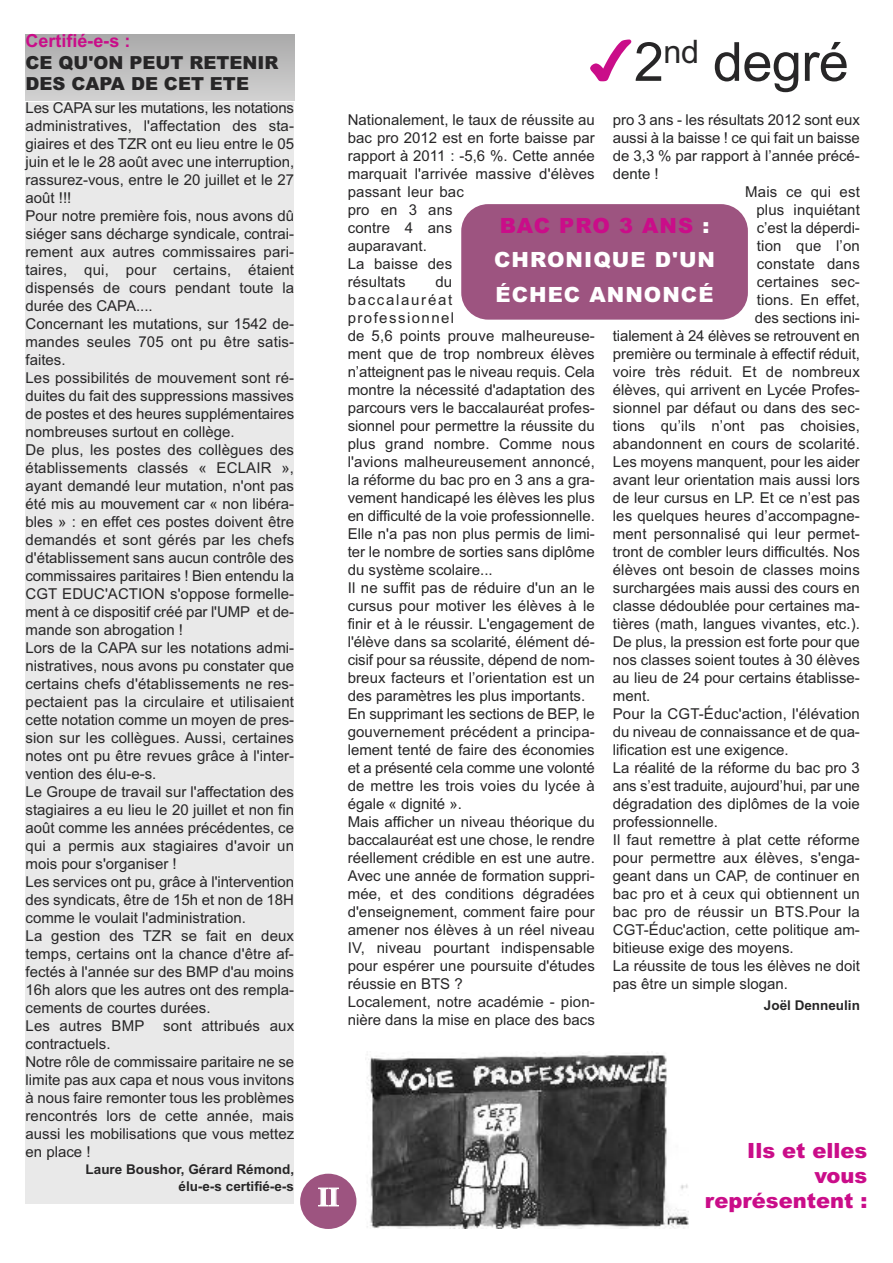
<style>
.page{position:relative;width:893px;height:1263px;background:#fff}
.page>*{position:absolute;margin:0;border:0;box-sizing:border-box;transform-origin:0 0}
.t1{font:54px "Arial";letter-spacing:-.01em;color:#272627}
.t2{font:700 27px "Times New Roman";color:#fff}
.t3{font:900 21px/34.5px "Arial";letter-spacing:.05em;color:#fff}
.t4{font:900 21px/25.2px "Arial";color:#ca0d89;text-align:right}
.t5{font:900 18px/21.6px "Arial";color:#272627}
.t6{font:700 18px "Arial";color:#ca0d89}
.t7{font:15px/18px "Arial";color:#272627}
.t8{font:700 13.5px/16.8px "Arial";color:#272627;text-align:right}
.s1{font-family:"Arial Unicode MS";color:#ca0d89}
.s2{color:#ca0d89}
</style>
<div class="page">
<div style="left:26px;top:102px;width:268px;height:1101px;background:#e9e9e9"></div>
<div style="left:26px;top:34px;width:268px;height:67px;background:linear-gradient(to bottom,#a9a9a9,#d2d2d2)"></div>
<div style="left:461px;top:204px;width:287px;height:116px;background:#9d5480;border-radius:27px"></div>
<img style="left:367px;top:1053px;width:321px;height:176px">
<div style="left:300px;top:1174px;width:56px;height:55px;background:#9d5480;border-radius:50%"></div>
<p class="t6" style="left:26px;top:30px;width:107px">Certifié-e-s :</p>
<p class="t5" style="left:26px;top:51px;width:254px">CE QU'ON PEUT RETENIR<br>DES CAPA DE CET ETE</p>
<p class="t7" style="left:26px;top:99px;width:270px">Les CAPA sur les mutations, les notations administratives, l'affectation des sta&shy;giaires et des TZR ont eu lieu entre le 05 juin et le le 28 août avec une interruption, rassurez-vous, entre le 20 juillet et le 27 août !!!<br>Pour notre première fois, nous avons dû siéger sans décharge syndicale, contrai&shy;rement aux autres commissaires pari&shy;taires, qui, pour certains, étaient dispensés de cours pendant toute la durée des CAPA....<br>Concernant les mutations, sur 1542 de&shy;mandes seules 705 ont pu être satis&shy;faites.<br>Les possibilités de mouvement sont ré&shy;duites du fait des suppressions massives de postes et des heures supplémentaires nombreuses surtout en collège.<br>De plus, les postes des collègues des établissements classés « ECLAIR », ayant demandé leur mutation, n'ont pas été mis au mouvement car « non libéra&shy;bles » : en effet ces postes doivent être demandés et sont gérés par les chefs d'établissement sans aucun contrôle des commissaires paritaires ! Bien entendu la CGT EDUC'ACTION s'oppose formelle&shy;ment à ce dispositif créé par l'UMP et de&shy;mande son abrogation !<br>Lors de la CAPA sur les notations admi&shy;nistratives, nous avons pu constater que certains chefs d'établissements ne res&shy;pectaient pas la circulaire et utilisaient cette notation comme un moyen de pres&shy;sion sur les collègues. Aussi, certaines notes ont pu être revues grâce à l'inter&shy;vention des élu-e-s.<br>Le Groupe de travail sur l'affectation des stagiaires a eu lieu le 20 juillet et non fin août comme les années précédentes, ce qui a permis aux stagiaires d'avoir un mois pour s'organiser !<br>Les services ont pu, grâce à l'intervention des syndicats, être de 15h et non de 18H comme le voulait l'administration.<br>La gestion des TZR se fait en deux temps, certains ont la chance d'être af&shy;fectés à l'année sur des BMP d'au moins 16h alors que les autres ont des rempla&shy;cements de courtes durées.<br>Les autres BMP sont attribués aux contractuels.<br>Notre rôle de commissaire paritaire ne se limite pas aux capa et nous vous invitons à nous faire remonter tous les problèmes rencontrés lors de cette année, mais aussi les mobilisations que vous mettez en place !</p>
<p class="t8" style="left:86px;top:1161px;width:210px">Laure Boushor, Gérard Rémond, élu-e-s certifié-e-s</p>
<h1 class="t1" style="left:588px;top:31px;width:262px"><span class="s1">✔</span>2<sup>nd</sup> degré</h1>
<p class="t7" style="left:348px;top:111px;width:249px">Nationalement, le taux de réussite au bac pro 2012 est en forte baisse par rapport à 2011 : -5,6 %. Cette année marquait l'arrivée massive d'élèves passant leur bac<br>pro en 3 ans<br>contre 4 ans<br>auparavant.<br>La baisse des<br>résultats</p>
<p class="t7" style="left:613px;top:111px;width:249px">pro 3 ans - les résultats 2012 sont eux</p>
<p class="t7" style="left:613px;top:129px;width:249px">aussi à la baisse ! ce qui fait un baisse</p>
<p class="t7" style="left:613px;top:147px;width:249px">de 3,3 % par rapport à l’année précé-</p>
<p class="t7" style="left:613px;top:165px;width:47px">dente !</p>
<p class="t7" style="left:745px;top:183px;width:116px">Mais ce qui est</p>
<p class="t7" style="left:756px;top:201px;width:105px">plus inquiétant</p>
<p class="t7" style="left:757px;top:219px;width:105px">c’est la déperdi-</p>
<p class="t7" style="left:757px;top:237px;width:105px">tion que l’on</p>
<p class="t7" style="left:757px;top:255px;width:105px">constate dans</p>
<p class="t7" style="left:757px;top:273px;width:105px">certaines sec-</p>
<p class="t7" style="left:757px;top:291px;width:105px">tions. En effet,</p>
<p class="t7" style="left:755px;top:309px;width:107px">des sections ini-</p>
<p class="t7" style="left:613px;top:327px;width:249px">tialement à 24 élèves se retrouvent en</p>
<p class="t7" style="left:613px;top:345px;width:249px">première ou terminale à effectif réduit,</p>
<p class="t7" style="left:613px;top:363px;width:249px">voire très réduit. Et de nombreux</p>
<p class="t7" style="left:613px;top:381px;width:249px">élèves, qui arrivent en Lycée Profes-</p>
<p class="t7" style="left:613px;top:399px;width:249px">sionnel par défaut ou dans des sec-</p>
<p class="t7" style="left:613px;top:417px;width:249px">tions qu’ils n’ont pas choisies,</p>
<p class="t7" style="left:613px;top:435px;width:249px">abandonnent en cours de scolarité.</p>
<p class="t7" style="left:613px;top:453px;width:249px">Les moyens manquent, pour les aider</p>
<p class="t7" style="left:613px;top:471px;width:249px">avant leur orientation mais aussi lors</p>
<p class="t7" style="left:613px;top:489px;width:249px">de leur cursus en LP. Et ce n’est pas</p>
<p class="t7" style="left:613px;top:507px;width:249px">les quelques heures d’accompagne-</p>
<p class="t7" style="left:613px;top:525px;width:249px">ment personnalisé qui leur permet-</p>
<p class="t7" style="left:613px;top:543px;width:249px">tront de combler leurs difficultés. Nos</p>
<p class="t7" style="left:613px;top:561px;width:249px">élèves ont besoin de classes moins</p>
<p class="t7" style="left:613px;top:579px;width:249px">surchargées mais aussi des cours en</p>
<p class="t7" style="left:613px;top:597px;width:249px">classe dédoublée pour certaines ma-</p>
<p class="t7" style="left:613px;top:615px;width:249px">tières (math, langues vivantes, etc.).</p>
<p class="t7" style="left:613px;top:633px;width:249px">De plus, la pression est forte pour que</p>
<p class="t7" style="left:613px;top:651px;width:249px">nos classes soient toutes à 30 élèves</p>
<p class="t7" style="left:613px;top:669px;width:249px">au lieu de 24 pour certains établisse-</p>
<p class="t7" style="left:613px;top:687px;width:39px">ment.</p>
<p class="t7" style="left:613px;top:705px;width:249px">Pour la CGT-Éduc'action, l'élévation</p>
<p class="t7" style="left:613px;top:723px;width:249px">du niveau de connaissance et de qua-</p>
<p class="t7" style="left:613px;top:741px;width:177px">lification est une exigence.</p>
<p class="t7" style="left:613px;top:759px;width:249px">La réalité de la réforme du bac pro 3</p>
<p class="t7" style="left:613px;top:777px;width:249px">ans s’est traduite, aujourd’hui, par une</p>
<p class="t7" style="left:613px;top:795px;width:249px">dégradation des diplômes de la voie</p>
<p class="t7" style="left:613px;top:813px;width:107px">professionnelle.</p>
<p class="t7" style="left:613px;top:831px;width:249px">Il faut remettre à plat cette réforme</p>
<p class="t7" style="left:613px;top:849px;width:249px">pour permettre aux élèves, s'enga-</p>
<p class="t7" style="left:613px;top:867px;width:249px">geant dans un CAP, de continuer en</p>
<p class="t7" style="left:613px;top:885px;width:249px">bac pro et à ceux qui obtiennent un</p>
<p class="t7" style="left:613px;top:903px;width:249px">bac pro de réussir un BTS.Pour la</p>
<p class="t7" style="left:613px;top:921px;width:249px">CGT-Éduc'action, cette politique am-</p>
<p class="t7" style="left:613px;top:939px;width:182px">bitieuse exige des moyens.</p>
<p class="t7" style="left:613px;top:957px;width:249px">La réussite de tous les élèves ne doit</p>
<p class="t7" style="left:613px;top:975px;width:177px">pas être un simple slogan.</p>
<p class="t8" style="left:764px;top:997px;width:98px">Joël Denneulin</p>
<h3 class="t3" style="left:494px;top:208px;width:222px"><span class="s2">BAC PRO 3 ANS</span> :<br>CHRONIQUE D'UN<br>ÉCHEC ANNONCÉ</h3>
<p class="t7" style="left:348px;top:273px;width:249px;text-indent:88px">du<br>baccalauréat<br>professionnel<br>de 5,6 points prouve malheureuse&shy;ment que de trop nombreux élèves n’atteignent pas le niveau requis. Cela montre la nécessité d'adaptation des parcours vers le baccalauréat profes&shy;sionnel pour permettre la réussite du plus grand nombre. Comme nous l'avions malheureusement annoncé, la réforme du bac pro en 3 ans a gra&shy;vement handicapé les élèves les plus en difficulté de la voie professionnelle.<br>Elle n'a pas non plus permis de limi&shy;ter le nombre de sorties sans diplôme du système scolaire...<br>Il ne suffit pas de réduire d'un an le cursus pour motiver les élèves à le finir et à le réussir. L'engagement de l'élève dans sa scolarité, élément dé&shy;cisif pour sa réussite, dépend de nom&shy;breux facteurs et l’orientation est un des paramètres les plus importants.<br>En supprimant les sections de BEP, le gouvernement précédent a principa&shy;lement tenté de faire des économies et a présenté cela comme une volonté de mettre les trois voies du lycée à égale « dignité ».<br>Mais afficher un niveau théorique du baccalauréat est une chose, le rendre réellement crédible en est une autre.<br>Avec une année de formation suppri&shy;mée, et des conditions dégradées d'enseignement, comment faire pour amener nos élèves à un réel niveau IV, niveau pourtant indispensable pour espérer une poursuite d'études réussie en BTS ?<br>Localement, notre académie - pion&shy;nière dans la mise en place des bacs</p>
<h2 class="t2" style="left:318px;top:1181px;width:23px">II</h2>
<h3 class="t4" style="left:705px;top:1138px;width:164px">Ils et elles vous représentent :</h3>
</div>
